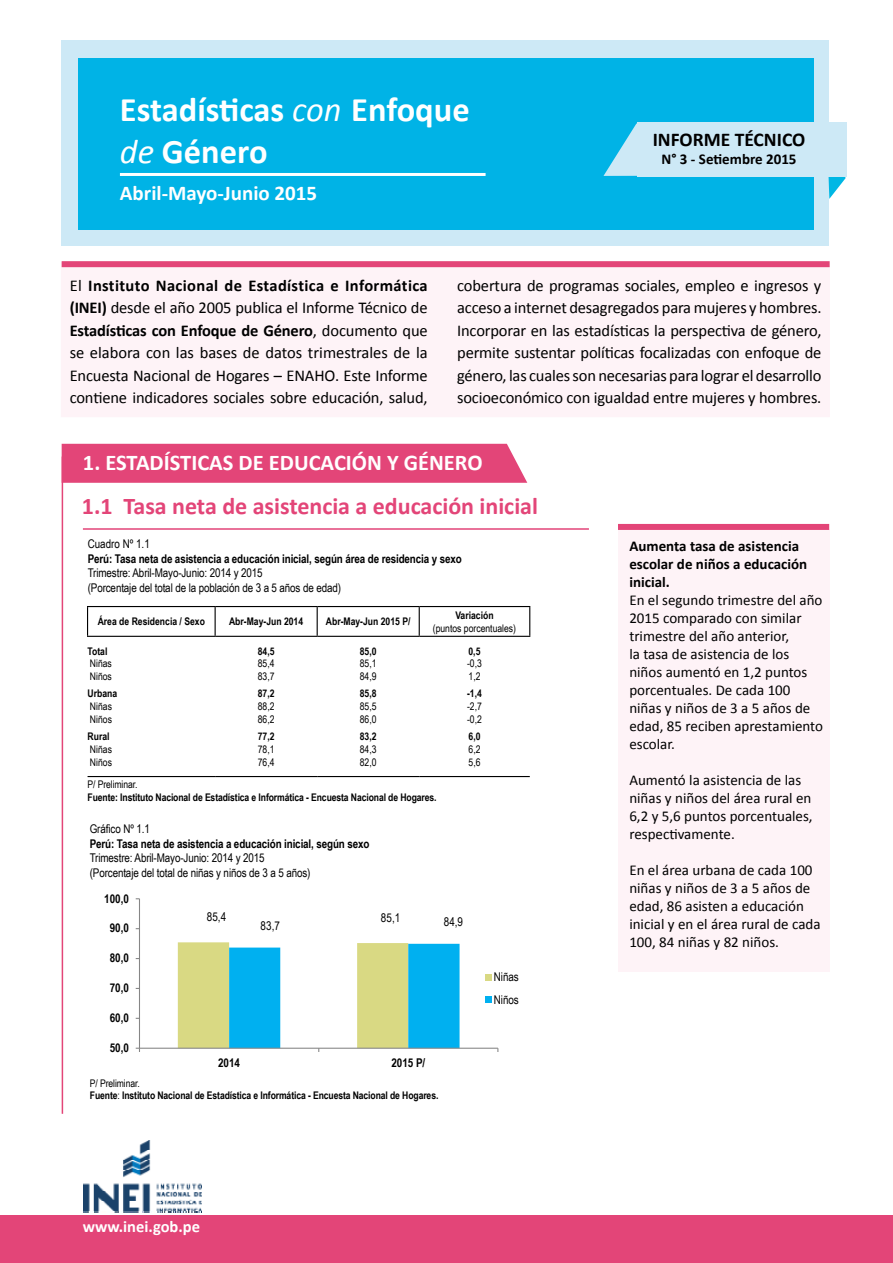
<style>
.page{position:relative;width:893px;height:1263px;background:#fff}
.page>*{position:absolute;margin:0;border:0;box-sizing:border-box;transform-origin:0 0}
.t1{font:700 34.5px/42px "Calibri";color:#fff}
.t2{font:700 24px "Calibri";color:#e34578}
.t3{font:700 22.5px "Calibri";color:#fff}
.t4{font:700 21px "Calibri";color:#fff}
.t5{font:700 19.5px "Calibri";color:#000}
.t6{font:16.5px/22.5px "Calibri";letter-spacing:-.01em;color:#000;text-align:justify}
.t7{font:700 16.5px "Calibri";color:#fff}
.t8{font:15px/18px "Calibri";color:#000}
.t9{font:700 15px/18px "Calibri";color:#000}
.t10{font:12px/14.4px "Arial Narrow";letter-spacing:-.01em;color:#000}
.t11{font:700 12px "Arial Narrow";letter-spacing:-.01em;color:#000}
.t12{font:700 10.5px/12px "Arial Narrow";letter-spacing:-.01em;color:#000}
.t13{font:10.5px "Arial Narrow";color:#000}
.s1{font-weight:400;font-style:italic}
.s2{font-weight:700}
.s3{font-weight:400}
</style>
<div class="page">
<div style="left:62px;top:444px;width:465px;height:39px;background:#e34578"></div>
<div style="left:62px;top:40px;width:767px;height:205px;background:#cde9f6"></div>
<div style="left:61px;top:262px;width:769px;height:155px;background:#fef3f7"></div>
<svg style="left:828px;top:176px;width:18px;height:23px"></svg>
<div style="left:78px;top:58px;width:735px;height:172px;background:#00b3e6"></div>
<div style="left:0;top:1215px;width:893px;height:48px;background:#e34578"></div>
<img style="left:84px;top:1140px;width:118px;height:72px">
<div style="left:637px;top:122px;width:210px;height:54px;background:#cde9f6"></div>
<hr style="left:120px;top:173px;width:366px;height:3px;background:#fff">
<svg style="left:603px;top:123px;width:34px;height:53px"></svg>
<div style="left:62px;top:261px;width:768px;height:6px;background:#e34578"></div>
<hr style="left:83px;top:528px;width:506px;height:2px;background:#e34578">
<hr style="left:62px;top:456px;width:1px;height:658px;background:#e34578">
<div style="left:618px;top:530px;width:211px;height:442px;background:#fef3f7"></div>
<div style="left:618px;top:524px;width:211px;height:6px;background:#e34578"></div>
<svg style="left:87px;top:607px;width:1px;height:29px"></svg>
<svg style="left:215px;top:607px;width:1px;height:29px"></svg>
<svg style="left:317px;top:607px;width:1px;height:29px"></svg>
<svg style="left:419px;top:607px;width:1px;height:29px"></svg>
<hr style="left:87px;top:606px;width:128px;height:1px;background:#000">
<hr style="left:215px;top:606px;width:102px;height:1px;background:#000">
<hr style="left:317px;top:606px;width:102px;height:1px;background:#000">
<hr style="left:419px;top:606px;width:111px;height:1px;background:#000">
<svg style="left:529px;top:607px;width:1px;height:29px"></svg>
<hr style="left:87px;top:636px;width:128px;height:1px;background:#000">
<hr style="left:215px;top:636px;width:102px;height:1px;background:#000">
<hr style="left:317px;top:636px;width:102px;height:1px;background:#000">
<hr style="left:419px;top:636px;width:111px;height:1px;background:#000">
<hr style="left:88px;top:776px;width:127px;height:1px;background:#000">
<hr style="left:215px;top:776px;width:102px;height:1px;background:#000">
<hr style="left:317px;top:776px;width:102px;height:1px;background:#000">
<hr style="left:419px;top:776px;width:111px;height:1px;background:#000">
<svg style="left:135px;top:898px;width:364px;height:154px"></svg>
<h1 class="t1" style="left:120px;top:89px;width:351px">Estadísticas <span class="s1">con</span> Enfoque <span class="s1">de</span> Género</h1>
<p class="t4" style="left:120px;top:179px;width:199px">Abril-Mayo-Junio 2015</p>
<p class="t5" style="left:653px;top:127px;width:154px">INFORME TÉCNICO</p>
<p class="t9" style="left:661px;top:150px;width:137px">N° 3 - Setiembre 2015</p>
<p class="t6" style="left:70px;top:274px;width:360px">El <span class="s2">Instituto Nacional de Estadística e Informática (INEI)</span> desde el año 2005 publica el Informe Técnico de <span class="s2">Estadísticas con Enfoque de Género</span>, documento que se elabora con las bases de datos trimestrales de la Encuesta Nacional de Hogares – ENAHO. Este Informe contiene indicadores sociales sobre educación, salud,</p>
<p class="t6" style="left:457px;top:274px;width:366px">cobertura de programas sociales, empleo e ingresos y acceso a internet desagregados para mujeres y hombres.<br>Incorporar en las estadísticas la perspectiva de género, permite sustentar políticas focalizadas con enfoque de género, las cuales son necesarias para lograr el desarrollo socioeconómico con igualdad entre mujeres y hombres.</p>
<h3 class="t3" style="left:83px;top:448px;width:401px">1. ESTADÍSTICAS DE EDUCACIÓN Y GÉNERO</h3>
<h2 class="t2" style="left:82px;top:491px;width:458px">1.1 Tasa neta de asistencia a educación inicial</h2>
<p class="t10" style="left:88px;top:536px;width:64px">Cuadro Nº 1.1</p>
<p class="t11" style="left:88px;top:549px;width:376px">Perú: Tasa neta de asistencia a educación inicial, según área de residencia y sexo</p>
<p class="t10" style="left:88px;top:565px;width:255px">Trimestre: Abril-Mayo-Junio: 2014 y 2015<br>(Porcentaje del total de la población de 3 a 5 años de edad)</p>
<p class="t12" style="left:98px;top:615px;width:109px">Área de Residencia / Sexo</p>
<p class="t12" style="left:229px;top:615px;width:76px">Abr-May-Jun 2014</p>
<p class="t12" style="left:326px;top:615px;width:86px">Abr-May-Jun 2015 P/</p>
<p class="t12" style="left:455px;top:609px;width:40px">Variación</p>
<p class="t13" style="left:433px;top:620px;width:85px">(puntos porcentuales)</p>
<p class="t12" style="left:88px;top:644px;width:21px">Total</p>
<p class="t12" style="left:258px;top:644px;width:18px">84,5</p>
<p class="t12" style="left:360px;top:644px;width:18px">85,0</p>
<p class="t12" style="left:468px;top:644px;width:13px">0,5</p>
<p class="t13" style="left:90px;top:656px;width:24px">Niñas</p>
<p class="t13" style="left:258px;top:656px;width:18px">85,4</p>
<p class="t13" style="left:360px;top:656px;width:18px">85,1</p>
<p class="t13" style="left:467px;top:656px;width:16px">-0,3</p>
<p class="t13" style="left:90px;top:669px;width:24px">Niños</p>
<p class="t13" style="left:258px;top:669px;width:18px">83,7</p>
<p class="t13" style="left:360px;top:669px;width:18px">84,9</p>
<p class="t13" style="left:469px;top:669px;width:13px">1,2</p>
<p class="t12" style="left:88px;top:687px;width:31px">Urbana</p>
<p class="t12" style="left:258px;top:687px;width:18px">87,2</p>
<p class="t12" style="left:360px;top:687px;width:18px">85,8</p>
<p class="t12" style="left:467px;top:687px;width:16px">-1,4</p>
<p class="t13" style="left:90px;top:699px;width:24px">Niñas</p>
<p class="t13" style="left:258px;top:699px;width:18px">88,2</p>
<p class="t13" style="left:360px;top:699px;width:18px">85,5</p>
<p class="t13" style="left:467px;top:699px;width:16px">-2,7</p>
<p class="t13" style="left:90px;top:712px;width:24px">Niños</p>
<p class="t13" style="left:258px;top:712px;width:18px">86,2</p>
<p class="t13" style="left:360px;top:712px;width:18px">86,0</p>
<p class="t13" style="left:467px;top:712px;width:16px">-0,2</p>
<p class="t12" style="left:88px;top:730px;width:24px">Rural</p>
<p class="t12" style="left:258px;top:730px;width:18px">77,2</p>
<p class="t12" style="left:360px;top:730px;width:18px">83,2</p>
<p class="t12" style="left:469px;top:730px;width:13px">6,0</p>
<p class="t13" style="left:90px;top:742px;width:24px">Niñas</p>
<p class="t13" style="left:258px;top:742px;width:18px">78,1</p>
<p class="t13" style="left:360px;top:742px;width:18px">84,3</p>
<p class="t13" style="left:469px;top:742px;width:13px">6,2</p>
<p class="t13" style="left:90px;top:754px;width:24px">Niños</p>
<p class="t13" style="left:258px;top:754px;width:18px">76,4</p>
<p class="t13" style="left:360px;top:754px;width:18px">82,0</p>
<p class="t13" style="left:469px;top:754px;width:13px">5,6</p>
<p class="t13" style="left:88px;top:777px;width:51px">P/ Preliminar.</p>
<p class="t12" style="left:88px;top:791px;width:350px">Fuente: Instituto Nacional de Estadística e Informática - Encuesta Nacional de Hogares.</p>
<p class="t10" style="left:90px;top:821px;width:62px">Gráfico Nº 1.1</p>
<p class="t11" style="left:90px;top:834px;width:281px">Perú: Tasa neta de asistencia a educación inicial, según sexo</p>
<p class="t10" style="left:90px;top:850px;width:222px">Trimestre: Abril-Mayo-Junio: 2014 y 2015 (Porcentaje del total de niñas y niños de 3 a 5 años)</p>
<p class="t11" style="left:104px;top:889px;width:26px">100,0</p>
<p class="t11" style="left:110px;top:919px;width:21px">90,0</p>
<p class="t11" style="left:110px;top:949px;width:21px">80,0</p>
<p class="t11" style="left:110px;top:979px;width:21px">70,0</p>
<p class="t11" style="left:110px;top:1009px;width:21px">60,0</p>
<p class="t11" style="left:110px;top:1039px;width:21px">50,0</p>
<p class="t10" style="left:207px;top:909px;width:21px">85,4</p>
<p class="t10" style="left:381px;top:910px;width:21px">85,1</p>
<p class="t10" style="left:261px;top:918px;width:21px">83,7</p>
<p class="t10" style="left:444px;top:914px;width:21px">84,9</p>
<p class="t11" style="left:218px;top:1053px;width:23px">2014</p>
<p class="t11" style="left:391px;top:1053px;width:35px">2015 P/</p>
<p class="t12" style="left:90px;top:1076px;width:350px"><span class="s3">P/ Preliminar.<br></span>Fuente<span class="s3">:</span> Instituto Nacional de Estadística e Informática - Encuesta Nacional de Hogares.</p>
<p class="t10" style="left:494px;top:965px;width:27px;line-height:22.5px">Niñas<br>Niños</p>
<p class="t7" style="left:83px;top:1216px;width:119px">www.inei.gob.pe</p>
<p class="t9" style="left:629px;top:537px;width:179px">Aumenta tasa de asistencia escolar de niños a educación inicial.</p>
<p class="t8" style="left:629px;top:591px;width:195px">En el segundo trimestre del año<br>2015 comparado con similar trimestre del año anterior,<br>la tasa de asistencia de los niños aumentó en 1,2 puntos porcentuales. De cada 100 niñas y niños de 3 a 5 años de edad, 85 reciben aprestamiento escolar.</p>
<p class="t8" style="left:629px;top:771px;width:185px">Aumentó la asistencia de las niñas y niños del área rural en<br>6,2 y 5,6 puntos porcentuales, respectivamente.</p>
<p class="t8" style="left:629px;top:861px;width:193px">En el área urbana de cada 100 niñas y niños de 3 a 5 años de edad, 86 asisten a educación inicial y en el área rural de cada<br>100, 84 niñas y 82 niños.</p>
</div>
